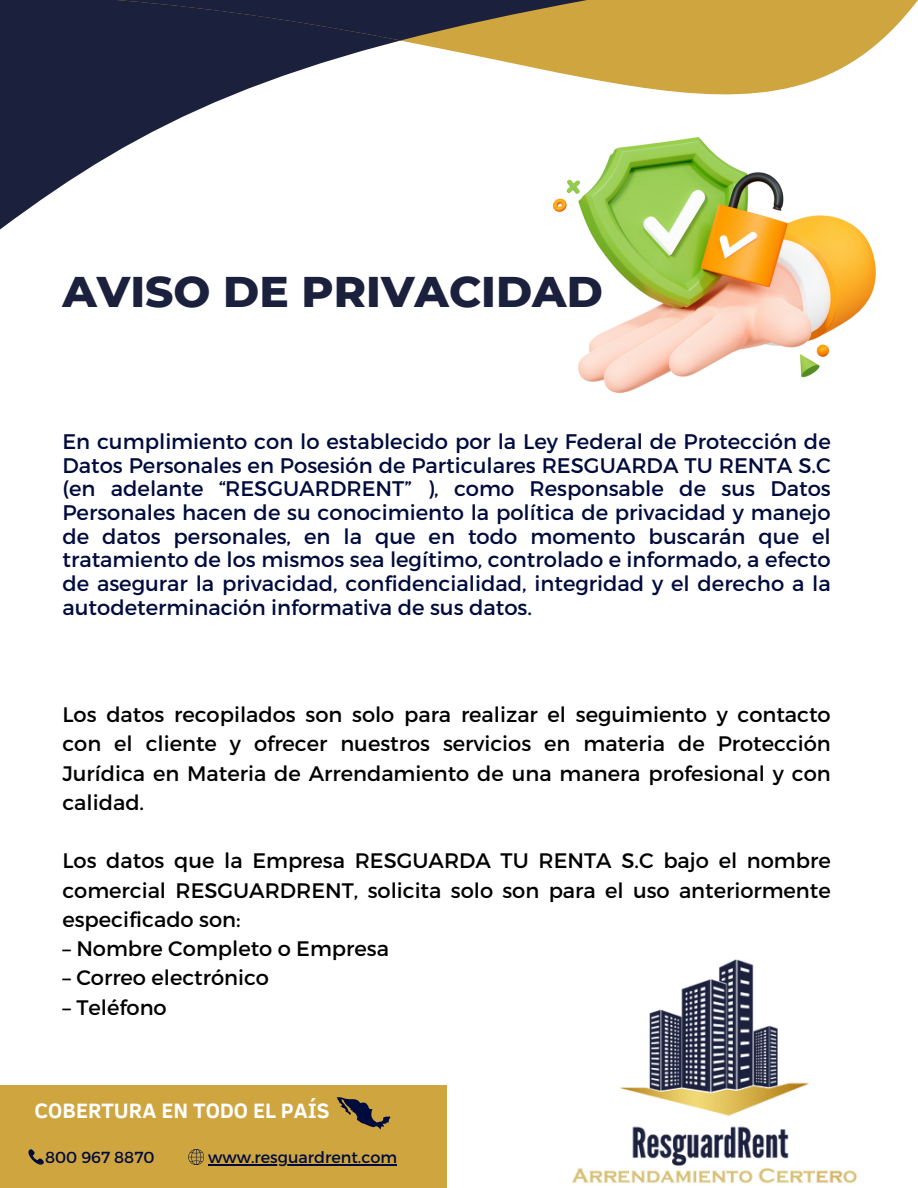
<style>
.page{position:relative;width:918px;height:1188px;background:#fff}
.page>*{position:absolute;margin:0;border:0;box-sizing:border-box;transform-origin:0 0}
.t1{font:800 43.8px "Montserrat";color:#1b203d}
.t2{font:700 21.3px "Clear Sans";color:#fff}
.t3{font:21.15px/23.7px "Montserrat";color:#000b3d;text-align:justify}
.t4{font:21px/29.2px "Montserrat";color:#000;text-align:justify}
.t5{font:16.05px "Montserrat";color:#000b3d}
</style>
<div class="page">
<svg style="left:0;top:0;width:554px;height:230px;fill:#1b203d"></svg>
<svg style="left:116px;top:0;width:802px;height:193px"></svg>
<svg style="left:116px;top:0;width:471px;height:40px"></svg>
<img style="left:572px;top:960px;width:285px;height:224px">
<img style="left:554px;top:138px;width:322px;height:254px">
<div style="left:0;top:1085px;width:447px;height:103px;background:#cea53e"></div>
<svg style="left:337px;top:1097px;width:53px;height:32px"></svg>
<svg style="left:28px;top:1149px;width:16px;height:16px"></svg>
<svg style="left:188px;top:1149px;width:16px;height:16px"></svg>
<hr style="left:208px;top:1164px;width:189px;height:2px;background:#000b3d">
<p class="t1" style="left:62px;top:264px;width:542px">AVISO DE PRIVACIDAD</p>
<p class="t3" style="left:62px;top:429px;width:770px">En cumplimiento con lo establecido por la Ley Federal de Protección de Datos Personales en Posesión de Particulares RESGUARDA TU RENTA S.C (en adelante “RESGUARDRENT” ), como Responsable de sus Datos Personales hacen de su conocimiento la política de privacidad y manejo de datos personales, en la que en todo momento buscarán que el tratamiento de los mismos sea legítimo, controlado e informado, a efecto de asegurar la privacidad, confidencialidad, integridad y el derecho a la autodeterminación informativa de sus datos.</p>
<p class="t4" style="left:62px;top:699px;width:770px">Los datos recopilados son solo para realizar el seguimiento y contacto con el cliente y ofrecer nuestros servicios en materia de Protección Jurídica en Materia de Arrendamiento de una manera profesional y con calidad.</p>
<p class="t4" style="left:62px;top:845px;width:770px">Los datos que la Empresa RESGUARDA TU RENTA S.C bajo el nombre comercial RESGUARDRENT, solicita solo son para el uso anteriormente especificado son:</p>
<p class="t4" style="left:62px;top:933px;width:328px">– Nombre Completo o Empresa</p>
<p class="t4" style="left:62px;top:962px;width:208px">– Correo electrónico</p>
<p class="t4" style="left:62px;top:992px;width:106px">– Teléfono</p>
<p class="t2" style="left:34px;top:1095px;width:297px">COBERTURA EN TODO EL PAÍS</p>
<p class="t5" style="left:45px;top:1146px;width:111px">800 967 8870</p>
<p class="t5" style="left:208px;top:1146px;width:190px">www.resguardrent.com</p>
</div>
